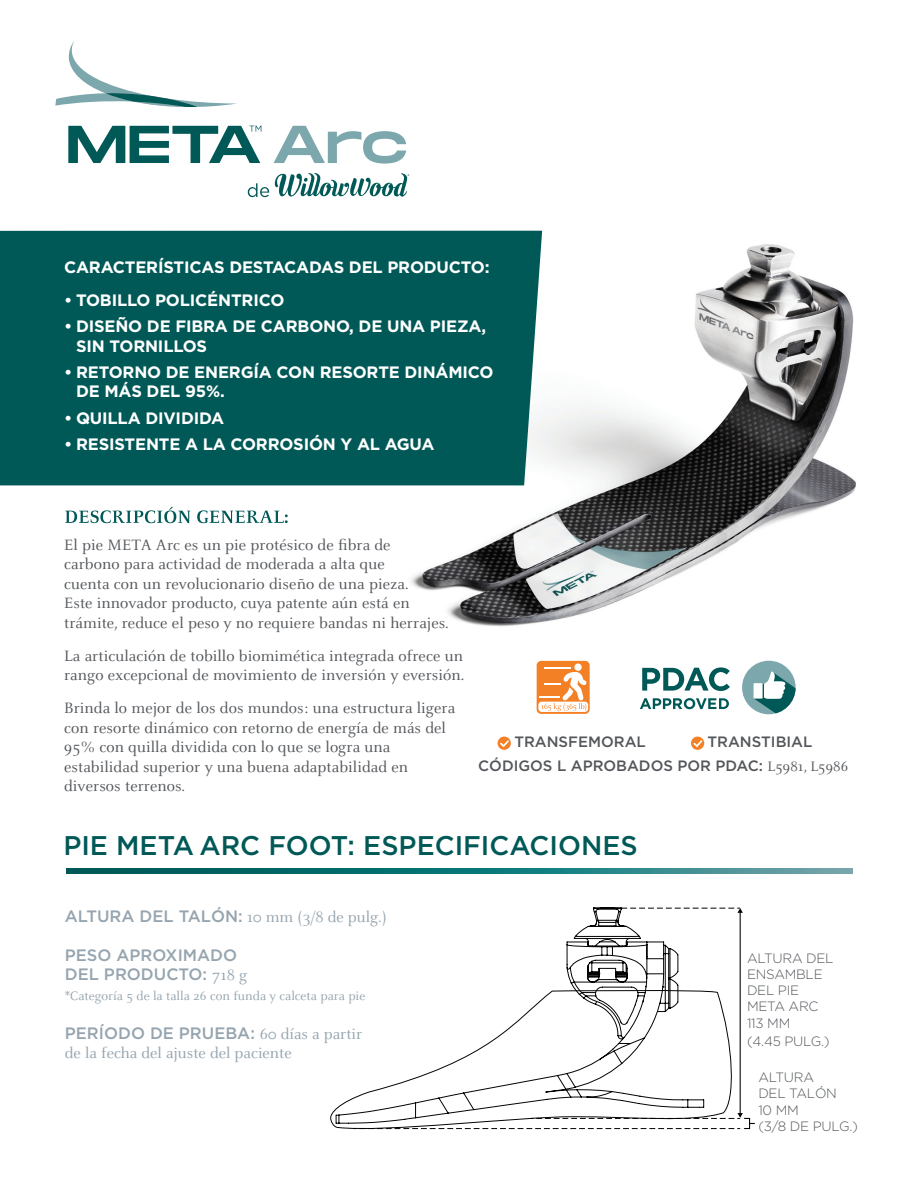
<style>
.page{position:relative;width:918px;height:1188px;background:#fff}
.page>*{position:absolute;margin:0;border:0;box-sizing:border-box;transform-origin:0 0}
.t1{font:500 27px "Gotham HTF";color:#005957}
.t2{font:16.5px/19.5px "Celeste OT";letter-spacing:.005em;color:#53565a}
.t3{font:700 16.5px/19.5px "Gotham HTF";letter-spacing:-.01em;color:#fff}
.t4{font:16.5px "Celeste OT";color:#95a4ae}
.t5{font:500 16.5px/19.5px "Gotham HTF";color:#95a4ae}
.t6{font:500 15px "Gotham HTF";color:#53565a}
.t7{font:300 13.5px/16.2px "Gotham HTF";letter-spacing:-.02em;color:#53565a}
.t8{font:13.5px "Celeste OT";color:#95a4ae}
.t9{font:300 13.05px/15.9px "Gotham HTF";letter-spacing:-.015em;color:#54565b}
.s1{font-family:"Celeste OT";font-weight:400}
.s2{font-family:"Gotham HTF";font-weight:500}
</style>
<div class="page">
<img style="left:376px;top:244px;width:480px;height:382px">
<div style="left:537px;top:661px;width:53px;height:53px;background:#f48026;border-radius:5px"></div>
<svg style="left:538px;top:702px;width:50px;height:10px"></svg>
<div style="left:574px;top:664px;width:8px;height:7px;background:#fff;border-radius:50%"></div>
<hr style="left:544px;top:667px;width:27px;height:2px;background:#fff">
<svg style="left:540px;top:672px;width:46px;height:39px"></svg>
<div style="left:742px;top:661px;width:54px;height:53px;background:#7ca7ac;border-radius:50%"></div>
<svg style="left:642px;top:667px;width:88px;height:24px"></svg>
<svg style="left:640px;top:698px;width:89px;height:11px"></svg>
<svg style="left:754px;top:671px;width:42px;height:43px"></svg>
<div style="left:0;top:231px;width:542px;height:254px;background:#005957"></div>
<div style="left:498px;top:737px;width:13px;height:13px;background:#f48026;border-radius:50%"></div>
<svg style="left:498px;top:739px;width:13px;height:10px"></svg>
<div style="left:691px;top:737px;width:13px;height:13px;background:#f48026;border-radius:50%"></div>
<svg style="left:692px;top:739px;width:12px;height:10px"></svg>
<svg style="left:566px;top:907px;width:139px;height:82px"></svg>
<svg style="left:330px;top:989px;width:404px;height:141px"></svg>
<svg style="left:354px;top:1128px;width:386px;height:1px"></svg>
<hr style="left:740px;top:912px;width:1px;height:202px;background:#040503">
<svg style="left:606px;top:908px;width:137px;height:5px"></svg>
<svg style="left:530px;top:1113px;width:213px;height:6px"></svg>
<div style="left:744px;top:1118px;width:6px;height:11px;border:1px solid #040503"></div>
<svg style="left:66px;top:869px;width:787px;height:5px;background:#1d797a"></svg>
<svg style="left:55px;top:41px;width:182px;height:66px"></svg>
<svg style="left:274px;top:126px;width:132px;height:38px"></svg>
<svg style="left:275px;top:173px;width:134px;height:24px"></svg>
<svg style="left:68px;top:126px;width:193px;height:37px"></svg>
<svg style="left:248px;top:183px;width:21px;height:14px"></svg>
<svg style="left:65px;top:507px;width:223px;height:16px"></svg>
<p class="t3" style="left:64px;top:257px;width:427px">CARACTERÍSTICAS DESTACADAS DEL PRODUCTO:</p>
<p class="t3" style="left:64px;top:290px;width:222px">• TOBILLO POLICÉNTRICO</p>
<p class="t3" style="left:76px;top:316px;width:412px;text-indent:-12px">• DISEÑO DE FIBRA DE CARBONO, DE UNA PIEZA,<br>SIN TORNILLOS</p>
<p class="t3" style="left:76px;top:362px;width:419px;text-indent:-12px">• RETORNO DE ENERGÍA CON RESORTE DINÁMICO<br>DE MÁS DEL 95%.</p>
<p class="t3" style="left:64px;top:408px;width:162px">• QUILLA DIVIDIDA</p>
<p class="t3" style="left:64px;top:434px;width:372px">• RESISTENTE A LA CORROSIÓN Y AL AGUA</p>
<p class="t2" style="left:64px;top:535px;width:386px">El pie META Arc es un pie protésico de fibra de carbono para actividad de moderada a alta que<br>cuenta con un revolucionario diseño de una pieza.<br>Este innovador producto, cuya patente aún está en trámite, reduce el peso y no requiere bandas ni herrajes.</p>
<p class="t2" style="left:64px;top:646px;width:402px">La articulación de tobillo biomimética integrada ofrece un rango excepcional de movimiento de inversión y eversión.</p>
<p class="t2" style="left:64px;top:699px;width:393px">Brinda lo mejor de los dos mundos: una estructura ligera con resorte dinámico con retorno de energía de más del 95% con quilla dividida con lo que se logra una estabilidad superior y una buena adaptabilidad en diversos terrenos.</p>
<p class="t6" style="left:514px;top:734px;width:133px">TRANSFEMORAL</p>
<p class="t6" style="left:708px;top:734px;width:106px">TRANSTIBIAL</p>
<p class="t6" style="left:478px;top:757px;width:372px">CÓDIGOS L APROBADOS POR PDAC: <span class="s1">L5981, L5986</span></p>
<h1 class="t1" style="left:63px;top:830px;width:576px">PIE META ARC FOOT: ESPECIFICACIONES</h1>
<p class="t4" style="left:65px;top:907px;width:324px"><span class="s2">ALTURA DEL TALÓN:</span> 10 mm (3/8 de pulg.)</p>
<p class="t5" style="left:65px;top:945px;width:184px">PESO APROXIMADO<br>DEL PRODUCTO: <span class="s1">718 g</span></p>
<p class="t8" style="left:65px;top:988px;width:302px">*Categoría 5 de la talla 26 con funda y calceta para pie</p>
<p class="t5" style="left:65px;top:1023px;width:299px">PERÍODO DE PRUEBA: <span class="s1">60 días a partir</span></p>
<p class="t4" style="left:65px;top:1044px;width:228px">de la fecha del ajuste del paciente</p>
<p class="t7" style="left:747px;top:950px;width:88px">ALTURA DEL<br>ENSAMBLE<br>DEL PIE<br>META ARC<br>113 MM</p>
<p class="t7" style="left:747px;top:1032px;width:84px">(4.45 PULG.)</p>
<p class="t7" style="left:758px;top:1069px;width:101px">ALTURA<br>DEL TALÓN<br>10 MM<br>(3/8 DE PULG.)</p>
<p class="t9" style="left:746px;top:987px;width:96px">META ARC<br>BUILD HEIGHT</p>
<p class="t9" style="left:759px;top:1121px;width:83px">10 MM (3/8")</p>
</div>
